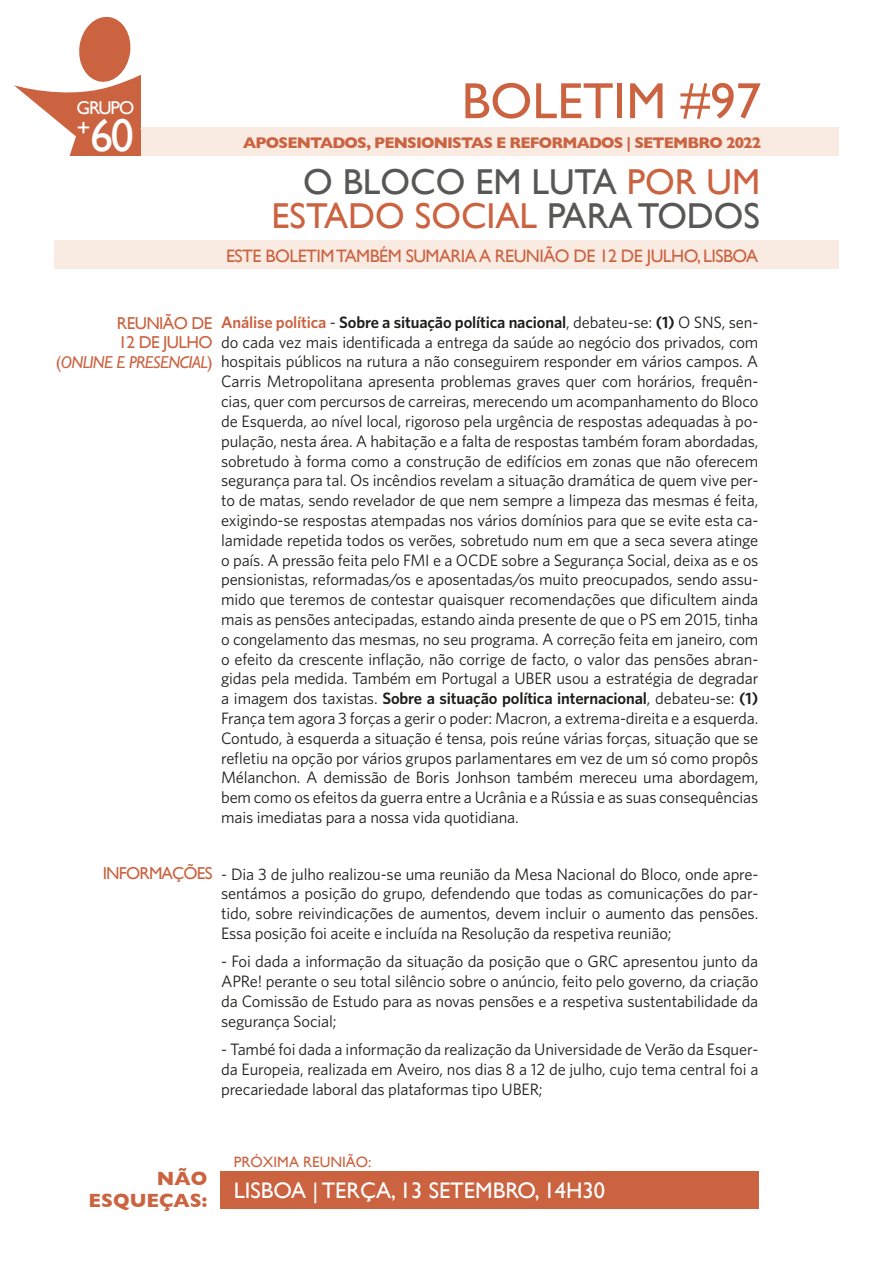
<style>
.page{position:relative;width:893px;height:1263px;background:#fff}
.page>*{position:absolute;margin:0;border:0;box-sizing:border-box;transform-origin:0 0}
.t1{font:51px "Gill Sans";color:#cb6341}
.mais_um_intertitulo{font:45.9px "Gill Sans";color:#fff}
.mais_um_intertitulo-2{font:36px/34.5px "Gill Sans";color:#575756;text-align:right}
.mais_um_intertitulo-3{font:24.3px "Gill Sans";color:#fff}
.mais_um_intertitulo-4{font:22.5px "Gill Sans";color:#fff}
.mais_um_intertitulo-5{font:700 19.5px/22.5px "Gill Sans";color:#cb6341;text-align:right}
.mais_um_intertitulo-6{font:18.6px "Gill Sans";letter-spacing:-.06em;color:#fff}
.mais_um_intertitulo-7{font:18px "Gill Sans";letter-spacing:-.03em;color:#cb6341}
.mais_um_intertitulo-8{font:17.25px/19.5px "Gill Sans";letter-spacing:-.035em;color:#cb6341;text-align:right}
.t2{font:16.5px/19.8px "Whitney";letter-spacing:-.01em;color:#1d1d1b;text-align:justify}
.t3{font:700 15.75px "Gill Sans";letter-spacing:-.05em;color:#cb6341}
.mais_um_intertitulo-9{font:15px "Gill Sans";color:#cb6341}
.s1{color:#cb6341}
.s2{font-style:italic}
.s3{font-weight:600;color:#cb6341}
.s4{font-weight:600}
</style>
<div class="page">
<div style="left:77px;top:128px;width:762px;height:28px;background:#f9eae2"></div>
<div style="left:54px;top:240px;width:785px;height:29px;background:#f9eae2"></div>
<div style="left:220px;top:1171px;width:538px;height:38px;background:#cb6341"></div>
<svg style="left:14px;top:17px;width:126px;height:139px"></svg>
<p class="mais_um_intertitulo-6" style="left:76px;top:97px;width:59px">GRUPO</p>
<p class="mais_um_intertitulo-3" style="left:76px;top:114px;width:16px">+</p>
<p class="mais_um_intertitulo" style="left:90px;top:108px;width:45px">60</p>
<p class="t1" style="left:462px;top:71px;width:301px">BOLETIM #97</p>
<p class="t3" style="left:243px;top:130px;width:519px">APOSENTADOS, PENSIONISTAS E REFORMADOS | SETEMBRO 2022</p>
<p class="mais_um_intertitulo-2" style="left:272px;top:164px;width:490px">O BLOCO EM LUTA <span class="s1">POR UM<br>ESTADO SOCIAL</span> PARA TODOS</p>
<p class="mais_um_intertitulo-7" style="left:226px;top:245px;width:534px">ESTE BOLETIM TAMBÉM SUMARIA A REUNIÃO DE 12 DE JULHO, LISBOA</p>
<p class="mais_um_intertitulo-8" style="left:56px;top:313px;width:158px">REUNIÃO DE<br>12 DE JULHO<br>(<span class="s2">ONLINE E PRESENCIAL</span>)</p>
<p class="t2" style="left:221px;top:312px;width:539px"><span class="s3">Análise política</span> - <span class="s4">Sobre a situação política nacional</span>, debateu-se: <span class="s4">(1)</span> O SNS, sen&shy;do cada vez mais identificada a entrega da saúde ao negócio dos privados, com hospitais públicos na rutura a não conseguirem responder em vários campos. A Carris Metropolitana apresenta problemas graves quer com horários, frequên&shy;cias, quer com percursos de carreiras, merecendo um acompanhamento do Bloco de Esquerda, ao nível local, rigoroso pela urgência de respostas adequadas à po&shy;pulação, nesta área. A habitação e a falta de respostas também foram abordadas, sobretudo à forma como a construção de edifícios em zonas que não oferecem segurança para tal. Os incêndios revelam a situação dramática de quem vive per&shy;to de matas, sendo revelador de que nem sempre a limpeza das mesmas é feita, exigindo-se respostas atempadas nos vários domínios para que se evite esta ca&shy;lamidade repetida todos os verões, sobretudo num em que a seca severa atinge o país. A pressão feita pelo FMI e a OCDE sobre a Segurança Social, deixa as e os pensionistas, reformadas/os e aposentadas/os muito preocupados, sendo assu&shy;mido que teremos de contestar quaisquer recomendações que dificultem ainda mais as pensões antecipadas, estando ainda presente de que o PS em 2015, tinha o congelamento das mesmas, no seu programa. A correção feita em janeiro, com o efeito da crescente inflação, não corrige de facto, o valor das pensões abran&shy;gidas pela medida. Também em Portugal a UBER usou a estratégia de degradar a imagem dos taxistas. <span class="s4">Sobre a situação política internacional</span>, debateu-se: <span class="s4">(1)<br></span>França tem agora 3 forças a gerir o poder: Macron, a extrema-direita e a esquerda.<br>Contudo, à esquerda a situação é tensa, pois reúne várias forças, situação que se refletiu na opção por vários grupos parlamentares em vez de um só como propôs Mélanchon. A demissão de Boris Jonhson também mereceu uma abordagem, bem como os efeitos da guerra entre a Ucrânia e a Rússia e as suas consequências mais imediatas para a nossa vida quotidiana.</p>
<p class="mais_um_intertitulo-8" style="left:103px;top:864px;width:111px">INFORMAÇÕES</p>
<p class="t2" style="left:221px;top:863px;width:539px">- Dia 3 de julho realizou-se uma reunião da Mesa Nacional do Bloco, onde apre&shy;sentámos a posição do grupo, defendendo que todas as comunicações do par&shy;tido, sobre reivindicações de aumentos, devem incluir o aumento das pensões.<br>Essa posição foi aceite e incluída na Resolução da respetiva reunião;</p>
<p class="t2" style="left:221px;top:951px;width:539px">- Foi dada a informação da situação da posição que o GRC apresentou junto da APRe! perante o seu total silêncio sobre o anúncio, feito pelo governo, da criação da Comissão de Estudo para as novas pensões e a respetiva sustentabilidade da segurança Social;</p>
<p class="t2" style="left:221px;top:1039px;width:539px">- També foi dada a informação da realização da Universidade de Verão da Esquer&shy;da Europeia, realizada em Aveiro, nos dias 8 a 12 de julho, cujo tema central foi a precariedade laboral das plataformas tipo UBER;</p>
<p class="mais_um_intertitulo-5" style="left:89px;top:1167px;width:120px">NÃO<br>ESQUEÇAS:</p>
<p class="mais_um_intertitulo-9" style="left:234px;top:1153px;width:139px">PRÓXIMA REUNIÃO:</p>
<p class="mais_um_intertitulo-4" style="left:234px;top:1177px;width:373px">LISBOA | TERÇA, 13 SETEMBRO, 14H30</p>
</div>
